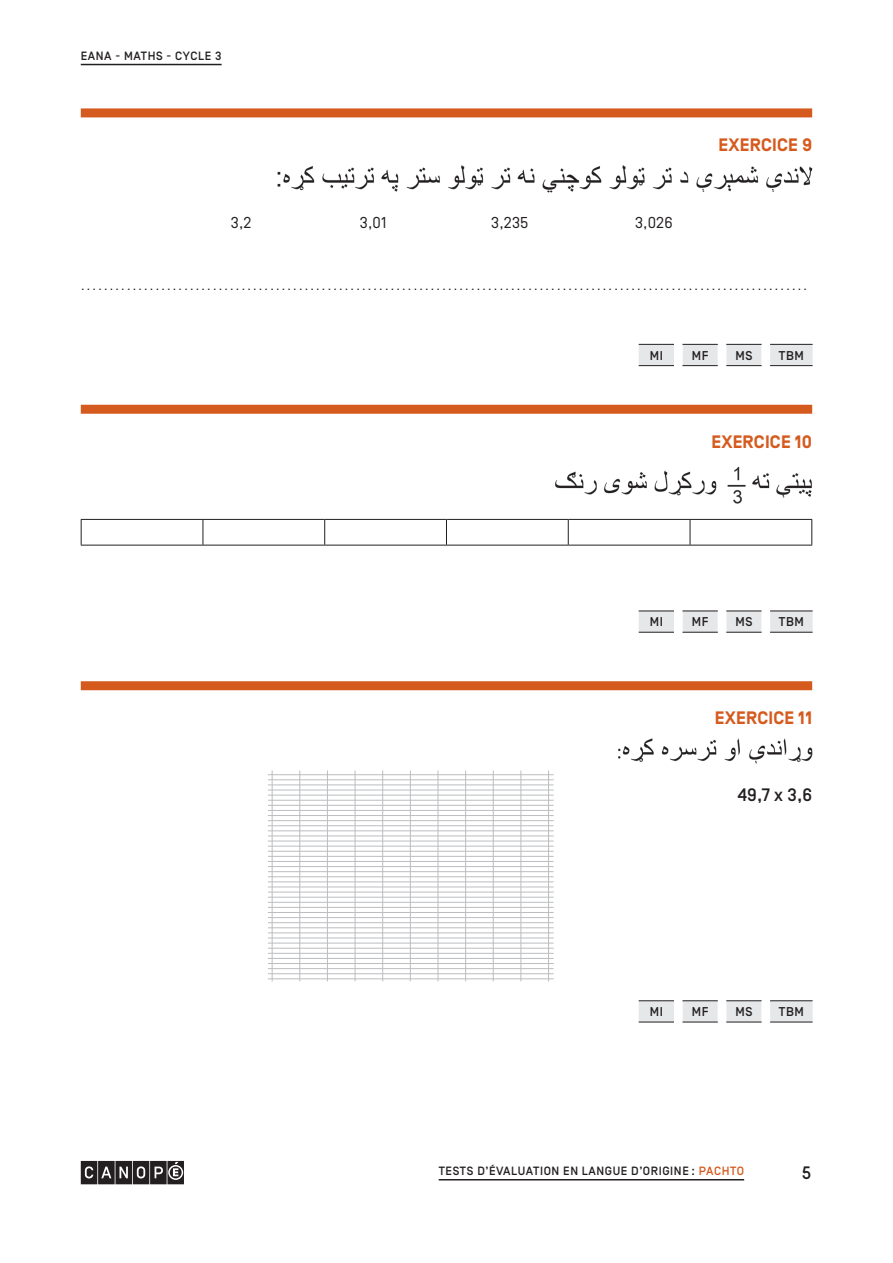
<style>
.page{position:relative;width:893px;height:1263px;background:#fff}
.page>*{position:absolute;margin:0;border:0;box-sizing:border-box;transform-origin:0 0}
.t1{font:700 18px "Simplon BP";letter-spacing:.01em;color:#d55a1e}
.t2{font:500 18px "Simplon BP";color:#231f20}
.t3{font:500 18px "Simplon BP Mono";color:#231f20}
.t4{font:300 15.75px "Simplon BP";color:#231f20}
.t5{font:15.75px "Simplon BP Regular";letter-spacing:.01em;color:#231f20}
.t6{font:500 12.75px "Simplon BP";letter-spacing:.05em;color:#231f20}
.t7{font:500 12px "Simplon BP";letter-spacing:.05em;color:#231f20}
.s1{color:#d55a1e}
</style>
<div class="page">
<hr style="left:81px;top:64px;width:141px;height:1px;background:#231f20">
<svg style="left:81px;top:1161px;width:103px;height:23px;background:#4b4849"></svg>
<hr style="left:439px;top:1179px;width:305px;height:1px;background:#231f20">
<div style="left:81px;top:108px;width:731px;height:9px;background:#d55a1e"></div>
<div style="left:81px;top:405px;width:731px;height:9px;background:#d55a1e"></div>
<div style="left:81px;top:681px;width:731px;height:9px;background:#d55a1e"></div>
<svg style="left:81px;top:519px;width:731px;height:26px"></svg>
<hr style="left:81px;top:545px;width:122px;height:1px;background:#231f20">
<hr style="left:203px;top:545px;width:122px;height:1px;background:#231f20">
<hr style="left:325px;top:545px;width:121px;height:1px;background:#231f20">
<hr style="left:446px;top:545px;width:122px;height:1px;background:#231f20">
<hr style="left:568px;top:545px;width:122px;height:1px;background:#231f20">
<hr style="left:690px;top:545px;width:122px;height:1px;background:#231f20">
<img style="left:277px;top:165px;width:536px;height:28px">
<img style="left:555px;top:466px;width:257px;height:38px">
<hr style="left:268px;top:774px;width:286px;height:1px;background:#bcbdc0">
<hr style="left:268px;top:779px;width:286px;height:1px;background:#bcbdc0">
<hr style="left:268px;top:785px;width:286px;height:1px;background:#bcbdc0">
<hr style="left:268px;top:790px;width:286px;height:1px;background:#bcbdc0">
<hr style="left:268px;top:795px;width:286px;height:1px;background:#bcbdc0">
<hr style="left:268px;top:800px;width:286px;height:1px;background:#bcbdc0">
<hr style="left:268px;top:805px;width:286px;height:1px;background:#bcbdc0">
<hr style="left:268px;top:810px;width:286px;height:1px;background:#bcbdc0">
<hr style="left:268px;top:815px;width:286px;height:1px;background:#bcbdc0">
<hr style="left:268px;top:820px;width:286px;height:1px;background:#bcbdc0">
<hr style="left:268px;top:825px;width:286px;height:1px;background:#bcbdc0">
<hr style="left:268px;top:830px;width:286px;height:1px;background:#bcbdc0">
<hr style="left:268px;top:836px;width:286px;height:1px;background:#bcbdc0">
<hr style="left:268px;top:841px;width:286px;height:1px;background:#bcbdc0">
<hr style="left:268px;top:846px;width:286px;height:1px;background:#bcbdc0">
<hr style="left:268px;top:851px;width:286px;height:1px;background:#bcbdc0">
<hr style="left:268px;top:856px;width:286px;height:1px;background:#bcbdc0">
<hr style="left:268px;top:861px;width:286px;height:1px;background:#bcbdc0">
<hr style="left:268px;top:866px;width:286px;height:1px;background:#bcbdc0">
<hr style="left:268px;top:871px;width:286px;height:1px;background:#bcbdc0">
<hr style="left:268px;top:876px;width:286px;height:1px;background:#bcbdc0">
<hr style="left:268px;top:882px;width:286px;height:1px;background:#bcbdc0">
<hr style="left:268px;top:887px;width:286px;height:1px;background:#bcbdc0">
<hr style="left:268px;top:892px;width:286px;height:1px;background:#bcbdc0">
<hr style="left:268px;top:897px;width:286px;height:1px;background:#bcbdc0">
<hr style="left:268px;top:902px;width:286px;height:1px;background:#bcbdc0">
<hr style="left:268px;top:907px;width:286px;height:1px;background:#bcbdc0">
<hr style="left:268px;top:912px;width:286px;height:1px;background:#bcbdc0">
<hr style="left:268px;top:917px;width:286px;height:1px;background:#bcbdc0">
<hr style="left:268px;top:922px;width:286px;height:1px;background:#bcbdc0">
<hr style="left:268px;top:927px;width:286px;height:1px;background:#bcbdc0">
<hr style="left:268px;top:933px;width:286px;height:1px;background:#bcbdc0">
<hr style="left:268px;top:938px;width:286px;height:1px;background:#bcbdc0">
<hr style="left:268px;top:943px;width:286px;height:1px;background:#bcbdc0">
<hr style="left:268px;top:948px;width:286px;height:1px;background:#bcbdc0">
<hr style="left:268px;top:953px;width:286px;height:1px;background:#bcbdc0">
<hr style="left:268px;top:958px;width:286px;height:1px;background:#bcbdc0">
<hr style="left:268px;top:963px;width:286px;height:1px;background:#bcbdc0">
<hr style="left:268px;top:968px;width:286px;height:1px;background:#bcbdc0">
<hr style="left:268px;top:973px;width:286px;height:1px;background:#bcbdc0">
<hr style="left:268px;top:978px;width:286px;height:1px;background:#bcbdc0">
<hr style="left:272px;top:770px;width:1px;height:211px;background:#bcbdc0">
<hr style="left:300px;top:770px;width:1px;height:211px;background:#bcbdc0">
<hr style="left:327px;top:770px;width:1px;height:211px;background:#bcbdc0">
<hr style="left:355px;top:770px;width:1px;height:211px;background:#bcbdc0">
<hr style="left:382px;top:770px;width:1px;height:211px;background:#bcbdc0">
<hr style="left:410px;top:770px;width:1px;height:211px;background:#bcbdc0">
<hr style="left:438px;top:770px;width:1px;height:211px;background:#bcbdc0">
<hr style="left:465px;top:770px;width:1px;height:211px;background:#bcbdc0">
<hr style="left:493px;top:770px;width:1px;height:211px;background:#bcbdc0">
<hr style="left:521px;top:770px;width:1px;height:211px;background:#bcbdc0">
<hr style="left:548px;top:770px;width:1px;height:211px;background:#bcbdc0">
<svg style="left:639px;top:1001px;width:174px;height:21px"></svg>
<hr style="left:639px;top:1000px;width:35px;height:1px;background:#231f20">
<hr style="left:682px;top:1000px;width:36px;height:1px;background:#231f20">
<hr style="left:726px;top:1000px;width:36px;height:1px;background:#231f20">
<hr style="left:770px;top:1000px;width:43px;height:1px;background:#231f20">
<hr style="left:639px;top:1022px;width:35px;height:1px;background:#231f20">
<hr style="left:682px;top:1022px;width:36px;height:1px;background:#231f20">
<hr style="left:726px;top:1022px;width:36px;height:1px;background:#231f20">
<hr style="left:770px;top:1022px;width:43px;height:1px;background:#231f20">
<svg style="left:639px;top:345px;width:174px;height:20px"></svg>
<hr style="left:639px;top:344px;width:35px;height:1px;background:#231f20">
<hr style="left:682px;top:344px;width:36px;height:1px;background:#231f20">
<hr style="left:726px;top:344px;width:36px;height:1px;background:#231f20">
<hr style="left:770px;top:344px;width:43px;height:1px;background:#231f20">
<hr style="left:639px;top:365px;width:35px;height:1px;background:#231f20">
<hr style="left:682px;top:365px;width:36px;height:1px;background:#231f20">
<hr style="left:726px;top:365px;width:36px;height:1px;background:#231f20">
<hr style="left:770px;top:365px;width:43px;height:1px;background:#231f20">
<svg style="left:639px;top:612px;width:174px;height:20px"></svg>
<hr style="left:639px;top:611px;width:35px;height:1px;background:#231f20">
<hr style="left:682px;top:611px;width:36px;height:1px;background:#231f20">
<hr style="left:726px;top:611px;width:36px;height:1px;background:#231f20">
<hr style="left:770px;top:611px;width:43px;height:1px;background:#231f20">
<hr style="left:639px;top:632px;width:35px;height:1px;background:#231f20">
<hr style="left:682px;top:632px;width:36px;height:1px;background:#231f20">
<hr style="left:726px;top:632px;width:36px;height:1px;background:#231f20">
<hr style="left:770px;top:632px;width:43px;height:1px;background:#231f20">
<img style="left:618px;top:738px;width:195px;height:26px">
<p class="t7" style="left:81px;top:49px;width:142px">EANA - MATHS - CYCLE 3</p>
<p class="t5" style="left:231px;top:213px;width:22px">3,2</p>
<p class="t5" style="left:360px;top:213px;width:28px">3,01</p>
<p class="t5" style="left:491px;top:213px;width:39px">3,235</p>
<p class="t5" style="left:635px;top:213px;width:39px">3,026</p>
<p class="t1" style="left:719px;top:135px;width:95px">EXERCICE 9</p>
<p class="t4" style="left:81px;top:275px;width:728px">...............................................................................................................................</p>
<p class="t6" style="left:650px;top:348px;width:15px">MI</p>
<p class="t6" style="left:692px;top:348px;width:18px">MF</p>
<p class="t6" style="left:735px;top:348px;width:19px">MS</p>
<p class="t6" style="left:779px;top:348px;width:27px">TBM</p>
<p class="t1" style="left:711px;top:431px;width:102px">EXERCICE 10</p>
<p class="t6" style="left:650px;top:615px;width:15px">MI</p>
<p class="t6" style="left:692px;top:615px;width:18px">MF</p>
<p class="t6" style="left:735px;top:615px;width:19px">MS</p>
<p class="t6" style="left:779px;top:615px;width:27px">TBM</p>
<p class="t1" style="left:715px;top:707px;width:99px">EXERCICE 11</p>
<p class="t2" style="left:738px;top:784px;width:76px">49,7 x 3,6</p>
<p class="t6" style="left:650px;top:1004px;width:15px">MI</p>
<p class="t6" style="left:692px;top:1004px;width:18px">MF</p>
<p class="t6" style="left:735px;top:1004px;width:19px">MS</p>
<p class="t6" style="left:779px;top:1004px;width:27px">TBM</p>
<p class="t7" style="left:439px;top:1164px;width:307px">TESTS D’ÉVALUATION EN LANGUE D’ORIGINE : <span class="s1">PACHTO</span></p>
<p class="t3" style="left:801px;top:1161px;width:12px">5</p>
</div>
